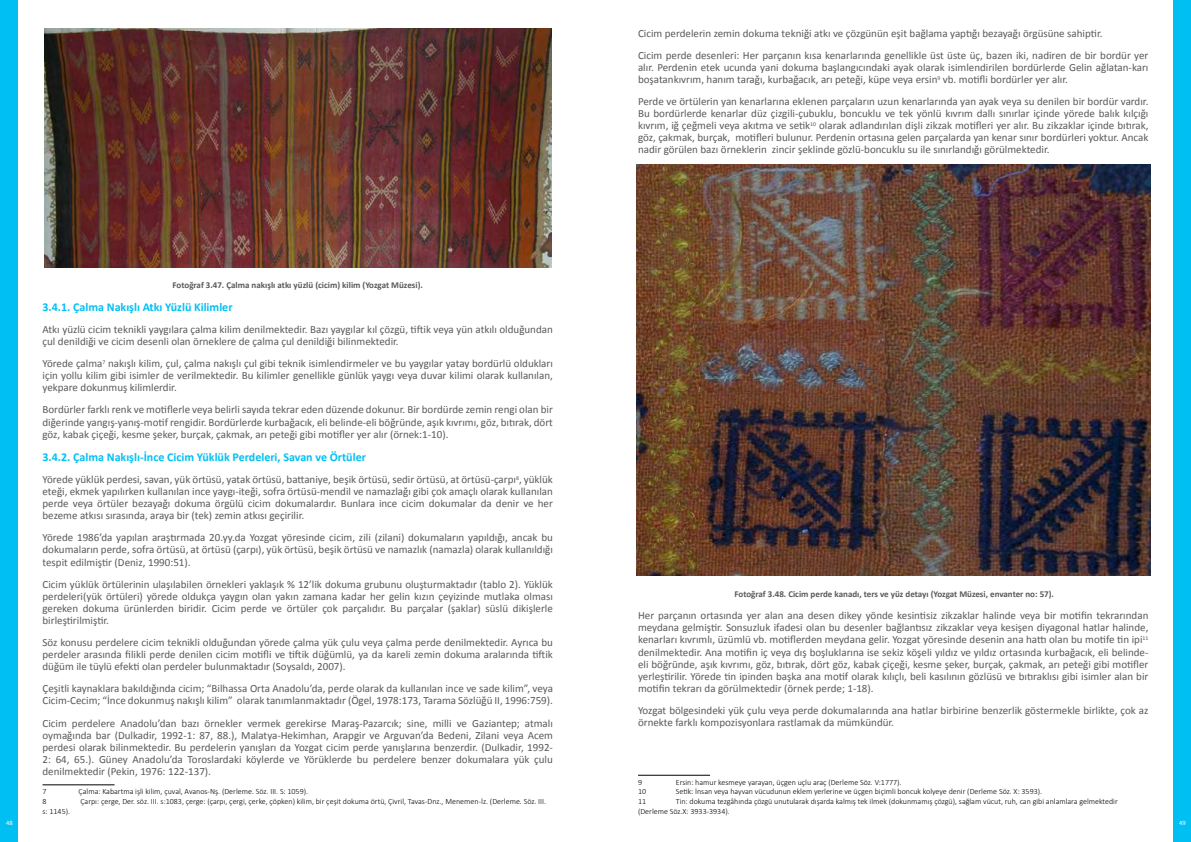
<style>
.page{position:relative;width:1191px;height:842px;background:#fff}
.page>*{position:absolute;margin:0;border:0;box-sizing:border-box;transform-origin:0 0}
.t1{font:700 12px "Calibri";color:#00c0f3}
.t2{font:11px/12.1px "Calibri";color:#58595b;text-align:justify}
.t3{font:700 9px "Calibri";color:#58595b}
.t4{font:300 8px/9.6px "Calibri";color:#000}
.t5{font:6.6px "Calibri";color:#fff}
</style>
<div class="page">
<div style="left:0;top:0;width:17px;height:842px;background:#00c0f3"></div>
<div style="left:1174px;top:0;width:17px;height:842px;background:#00c0f3"></div>
<img style="left:44px;top:28px;width:507px;height:240px">
<hr style="left:43px;top:784px;width:72px;height:1px;background:#000">
<img style="left:636px;top:164px;width:514px;height:411px">
<hr style="left:638px;top:775px;width:72px;height:1px;background:#000">
<p class="t3" style="left:173px;top:278px;width:252px">Fotoğraf 3.47. Çalma nakışlı atkı yüzlü (cicim) kilim (Yozgat Müzesi).</p>
<p class="t1" style="left:43px;top:298px;width:191px">3.4.1. Çalma Nakışlı Atkı Yüzlü Kilimler</p>
<p class="t2" style="left:43px;top:323px;width:512px">Atkı yüzlü cicim teknikli yaygılara çalma kilim denilmektedir. Bazı yaygılar kıl çözgü, tiftik veya yün atkılı olduğundan çul denildiği ve cicim desenli olan örneklere de çalma çul denildiği bilinmektedir.</p>
<p class="t2" style="left:43px;top:357px;width:512px">Yörede çalma<sup>7</sup> nakışlı kilim, çul, çalma nakışlı çul gibi teknik isimlendirmeler ve bu yaygılar yatay bordürlü oldukları için yollu kilim gibi isimler de verilmektedir. Bu kilimler genellikle günlük yaygı veya duvar kilimi olarak kullanılan, yekpare dokunmuş kilimlerdir.</p>
<p class="t2" style="left:43px;top:403px;width:512px">Bordürler farklı renk ve motiflerle veya belirli sayıda tekrar eden düzende dokunur. Bir bordürde zemin rengi olan bir diğerinde yangış-yanış-motif rengidir. Bordürlerde kurbağacık, eli belinde-eli böğründe, aşık kıvrımı, göz, bıtırak, dört göz, kabak çiçeği, kesme şeker, burçak, çakmak, arı peteği gibi motifler yer alır (örnek:1-10).</p>
<p class="t1" style="left:43px;top:448px;width:325px">3.4.2. Çalma Nakışlı-İnce Cicim Yüklük Perdeleri, Savan ve Örtüler</p>
<p class="t2" style="left:43px;top:473px;width:512px">Yörede yüklük perdesi, savan, yük örtüsü, yatak örtüsü, battaniye, beşik örtüsü, sedir örtüsü, at örtüsü-çarpı<sup>8</sup>, yüklük eteği, ekmek yapılırken kullanılan ince yaygı-iteği, sofra örtüsü-mendil ve namazlağı gibi çok amaçlı olarak kullanılan perde veya örtüler bezayağı dokuma örgülü cicim dokumalardır. Bunlara ince cicim dokumalar da denir ve her bezeme atkısı sırasında, araya bir (tek) zemin atkısı geçirilir.</p>
<p class="t2" style="left:43px;top:531px;width:512px">Yörede 1986’da yapılan araştırmada 20.yy.da Yozgat yöresinde cicim, zili (zilani) dokumaların yapıldığı, ancak bu dokumaların perde, sofra örtüsü, at örtüsü (çarpı), yük örtüsü, beşik örtüsü ve namazlık (namazla) olarak kullanıldığı tespit edilmiştir (Deniz, 1990:51).</p>
<p class="t2" style="left:43px;top:578px;width:512px">Cicim yüklük örtülerinin ulaşılabilen örnekleri yaklaşık % 12’lik dokuma grubunu oluşturmaktadır (tablo 2). Yüklük perdeleri(yük örtüleri) yörede oldukça yaygın olan yakın zamana kadar her gelin kızın çeyizinde mutlaka olması gereken dokuma ürünlerden biridir. Cicim perde ve örtüler çok parçalıdır. Bu parçalar (şaklar) süslü dikişlerle birleştirilmiştir.</p>
<p class="t2" style="left:43px;top:636px;width:512px">Söz konusu perdelere cicim teknikli olduğundan yörede çalma yük çulu veya çalma perde denilmektedir. Ayrıca bu perdeler arasında filikli perde denilen cicim motifli ve tiftik düğümlü, ya da kareli zemin dokuma aralarında tiftik düğüm ile tüylü efekti olan perdeler bulunmaktadır (Soysaldı, 2007).</p>
<p class="t2" style="left:43px;top:682px;width:512px">Çeşitli kaynaklara bakıldığında cicim; “Bilhassa Orta Anadolu’da, perde olarak da kullanılan ince ve sade kilim”, veya<br>Cicim-Cecim; “İnce dokunmuş nakışlı kilim” olarak tanımlanmaktadır (Ögel, 1978:173, Tarama Sözlüğü II, 1996:759).</p>
<p class="t2" style="left:43px;top:716px;width:512px">Cicim perdelere Anadolu’dan bazı örnekler vermek gerekirse Maraş-Pazarcık; sine, milli ve Gaziantep; atmalı oymağında bar (Dulkadir, 1992-1: 87, 88.), Malatya-Hekimhan, Arapgir ve Arguvan’da Bedeni, Zilani veya Acem perdesi olarak bilinmektedir. Bu perdelerin yanışları da Yozgat cicim perde yanışlarına benzerdir. (Dulkadir, 1992- 2: 64, 65.). Güney Anadolu’da Toroslardaki köylerde ve Yörüklerde bu perdelere benzer dokumalara yük çulu denilmektedir (Pekin, 1976: 122-137).</p>
<p class="t4" style="left:43px;top:787px;width:6px">7</p>
<p class="t4" style="left:79px;top:787px;width:231px">Çalma: Kabartma işli kilim, çuval, Avanos-Nş. (Derleme. Söz. III. S: 1059).</p>
<p class="t4" style="left:43px;top:796px;width:6px">8</p>
<p class="t4" style="left:80px;top:796px;width:467px">Çarpı: çerge, Der. söz. III. s:1083, çerge: (çarpı, çergi, çerke, çöpken) kilim, bir çeşit dokuma örtü, Çivril, Tavas-Dnz., Menemen-İz. (Derleme. Söz. III.</p>
<p class="t4" style="left:43px;top:806px;width:29px">s: 1145).</p>
<p class="t2" style="left:638px;top:22px;width:512px;line-height:22.1px">Cicim perdelerin zemin dokuma tekniği atkı ve çözgünün eşit bağlama yaptığı bezayağı örgüsüne sahiptir.<br>Cicim perde desenleri: Her parçanın kısa kenarlarında genellikle üst üste üç, bazen iki, nadiren de bir bordür yer</p>
<p class="t2" style="left:638px;top:61px;width:512px">alır. Perdenin etek ucunda yani dokuma başlangıcındaki ayak olarak isimlendirilen bordürlerde Gelin ağlatan-karı boşatankıvrım, hanım tarağı, kurbağacık, arı peteği, küpe veya ersin<sup>9</sup> vb. motifli bordürler yer alır.</p>
<p class="t2" style="left:638px;top:95px;width:512px">Perde ve örtülerin yan kenarlarına eklenen parçaların uzun kenarlarında yan ayak veya su denilen bir bordür vardır.<br>Bu bordürlerde kenarlar düz çizgili-çubuklu, boncuklu ve tek yönlü kıvrım dallı sınırlar içinde yörede balık kılçığı kıvrım, iğ çeğmeli veya akıtma ve setik<sup>10</sup> olarak adlandırılan dişli zikzak motifleri yer alır. Bu zikzaklar içinde bıtırak, göz, çakmak, burçak, motifleri bulunur. Perdenin ortasına gelen parçalarda yan kenar sınır bordürleri yoktur. Ancak nadir görülen bazı örneklerin zincir şeklinde gözlü-boncuklu su ile sınırlandığı görülmektedir.</p>
<p class="t3" style="left:734px;top:588px;width:321px">Fotoğraf 3.48. Cicim perde kanadı, ters ve yüz detayı (Yozgat Müzesi, envanter no: 57).</p>
<p class="t2" style="left:638px;top:609px;width:512px">Her parçanın ortasında yer alan ana desen dikey yönde kesintisiz zikzaklar halinde veya bir motifin tekrarından meydana gelmiştir. Sonsuzluk ifadesi olan bu desenler bağlantısız zikzaklar veya kesişen diyagonal hatlar halinde, kenarları kıvrımlı, üzümlü vb. motiflerden meydana gelir. Yozgat yöresinde desenin ana hattı olan bu motife tin ipi<sup>11 </sup>denilmektedir. Ana motifin iç veya dış boşluklarına ise sekiz köşeli yıldız ve yıldız ortasında kurbağacık, eli belinde&shy;eli böğründe, aşık kıvrımı, göz, bıtırak, dört göz, kabak çiçeği, kesme şeker, burçak, çakmak, arı peteği gibi motifler yerleştirilir. Yörede tin ipinden başka ana motif olarak kılıçlı, beli kasılının gözlüsü ve bıtıraklısı gibi isimler alan bir motifin tekrarı da görülmektedir (örnek perde; 1-18).</p>
<p class="t2" style="left:638px;top:704px;width:512px">Yozgat bölgesindeki yük çulu veya perde dokumalarında ana hatlar birbirine benzerlik göstermekle birlikte, çok az örnekte farklı kompozisyonlara rastlamak da mümkündür.</p>
<p class="t4" style="left:638px;top:777px;width:6px">9</p>
<p class="t4" style="left:676px;top:777px;width:227px">Ersin: hamur kesmeye yarayan, üçgen uçlu araç (Derleme Söz. V:1777).</p>
<p class="t4" style="left:638px;top:787px;width:10px">10</p>
<p class="t4" style="left:676px;top:787px;width:368px">Setik: İnsan veya hayvan vücudunun eklem yerlerine ve üçgen biçimli boncuk kolyeye denir (Derleme Söz. X: 3593).</p>
<p class="t4" style="left:638px;top:796px;width:10px">11</p>
<p class="t4" style="left:638px;top:796px;width:481px;text-indent:38px">Tin: dokuma tezgâhında çözgü unutularak dışarda kalmış tek ilmek (dokunmamış çözgü), sağlam vücut, ruh, can gibi anlamlara gelmektedir (Derleme Söz.X: 3933-3934).</p>
<p class="t5" style="left:6px;top:818px;width:8px">48</p>
<p class="t5" style="left:1179px;top:818px;width:8px">49</p>
</div>
